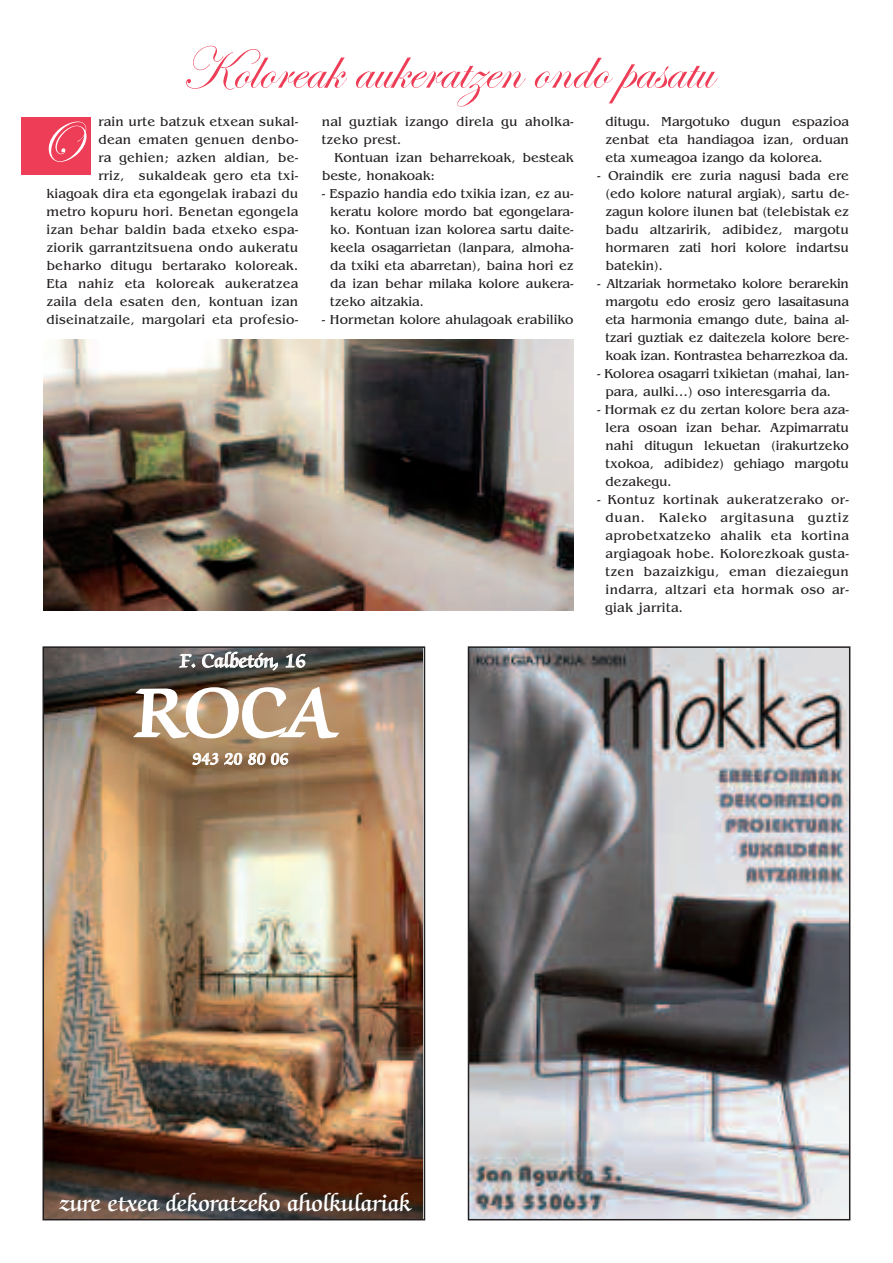
<style>
.page{position:relative;width:893px;height:1263px;background:#fff}
.page>*{position:absolute;margin:0;border:0;box-sizing:border-box;transform-origin:0 0}
.t1{font:600 78px "Zapf Chancery";color:#fff}
.t2{font:60px "Edwardian Script ITC";color:#ee3d56;scale:.96 1}
.t3{font:60px "Edwardian Script ITC";color:#fff;scale:.95 1}
.t4{font:600 25.5px "Zapf Chancery";color:#fff}
.t5{font:600 21px "Zapf Chancery";color:#fff}
.t6{font:600 18px "Zapf Chancery";color:#fff}
.t7{font:13.5px/18px "Benguiat";letter-spacing:.02em;color:#231f20;text-align:justify}
.t8{font:13.5px/18px "Benguiat";color:#231f20}
</style>
<div class="page">
<div style="left:22px;top:117px;width:69px;height:58px;background:#ee3d56"></div>
<img style="left:44px;top:339px;width:529px;height:271px">
<img style="left:46px;top:649px;width:376px;height:568px">
<div style="left:43px;top:646px;width:382px;height:574px;border:2px solid #231f20"></div>
<img style="left:471px;top:649px;width:376px;height:568px">
<div style="left:468px;top:646px;width:382px;height:574px;border:2px solid #231f20"></div>
<h2 class="t2" style="left:181px;top:32px;width:555px">Koloreak aukeratzen ondo pasatu</h2>
<p class="t7" style="left:46px;top:112px;width:253px;text-align:right">rain urte batzuk etxean sukal-<br>dean ematen genuen denbo-<br>ra gehien; azken aldian, be-<br>rriz, sukaldeak gero eta txi&shy;kiagoak dira eta egongelak irabazi du metro kopuru hori. Benetan egongela izan behar baldin bada etxeko espa&shy;ziorik garrantzitsuena ondo aukeratu beharko ditugu bertarako koloreak.<br>Eta nahiz eta koloreak aukeratzea zaila dela esaten den, kontuan izan diseinatzaile, margolari eta profesio-</p>
<p class="t7" style="left:322px;top:112px;width:253px">nal guztiak izango direla gu aholka&shy;tzeko prest.</p>
<h2 class="t3" style="left:35px;top:104px;width:49px">O</h2>
<p class="t8" style="left:322px;top:148px;width:253px;text-indent:13px">Kontuan izan beharrekoak, besteak beste, honakoak:</p>
<p class="t7" style="left:330px;top:184px;width:245px;text-indent:-9px">- Espazio handia edo txikia izan, ez au&shy;keratu kolore mordo bat egongelara&shy;ko. Kontuan izan kolorea sartu daite&shy;keela osagarrietan (lanpara, almoha&shy;da txiki eta abarretan), baina hori ez da izan behar milaka kolore aukera&shy;tzeko aitzakia.</p>
<p class="t8" style="left:322px;top:310px;width:253px">- Hormetan kolore ahulagoak erabiliko</p>
<h3 class="t5" style="left:180px;top:652px;width:127px">F. Calbetón, 16</h3>
<h1 class="t1" style="left:137px;top:680px;width:201px">ROCA</h1>
<h3 class="t6" style="left:193px;top:751px;width:97px">943 20 80 06</h3>
<p class="t7" style="left:605px;top:112px;width:245px">ditugu. Margotuko dugun espazioa zenbat eta handiagoa izan, orduan eta xumeagoa izango da kolorea.</p>
<p class="t7" style="left:605px;top:166px;width:245px;text-indent:-9px">- Oraindik ere zuria nagusi bada ere (edo kolore natural argiak), sartu de&shy;zagun kolore ilunen bat (telebistak ez badu altzaririk, adibidez, margotu hormaren zati hori kolore indartsu batekin).</p>
<p class="t7" style="left:605px;top:274px;width:245px;text-indent:-9px">- Altzariak hormetako kolore berarekin margotu edo erosiz gero lasaitasuna eta harmonia emango dute, baina al&shy;tzari guztiak ez daitezela kolore bere&shy;koak izan. Kontrastea beharrezkoa da.</p>
<p class="t8" style="left:605px;top:364px;width:245px;text-indent:-9px">- Kolorea osagarri txikietan (mahai, lan&shy;para, aulki…) oso interesgarria da.</p>
<p class="t7" style="left:605px;top:400px;width:245px;text-indent:-9px">- Hormak ez du zertan kolore bera aza&shy;lera osoan izan behar. Azpimarratu nahi ditugun lekuetan (irakurtzeko txokoa, adibidez) gehiago margotu dezakegu.</p>
<p class="t7" style="left:605px;top:490px;width:245px;text-indent:-9px">- Kontuz kortinak aukeratzerako or&shy;duan. Kaleko argitasuna guztiz aprobetxatzeko ahalik eta kortina argiagoak hobe. Kolorezkoak gusta&shy;tzen bazaizkigu, eman diezaiegun indarra, altzari eta hormak oso ar&shy;giak jarrita.</p>
<h3 class="t4" style="left:60px;top:1193px;width:352px">zure etxea dekoratzeko aholkulariak</h3>
</div>
